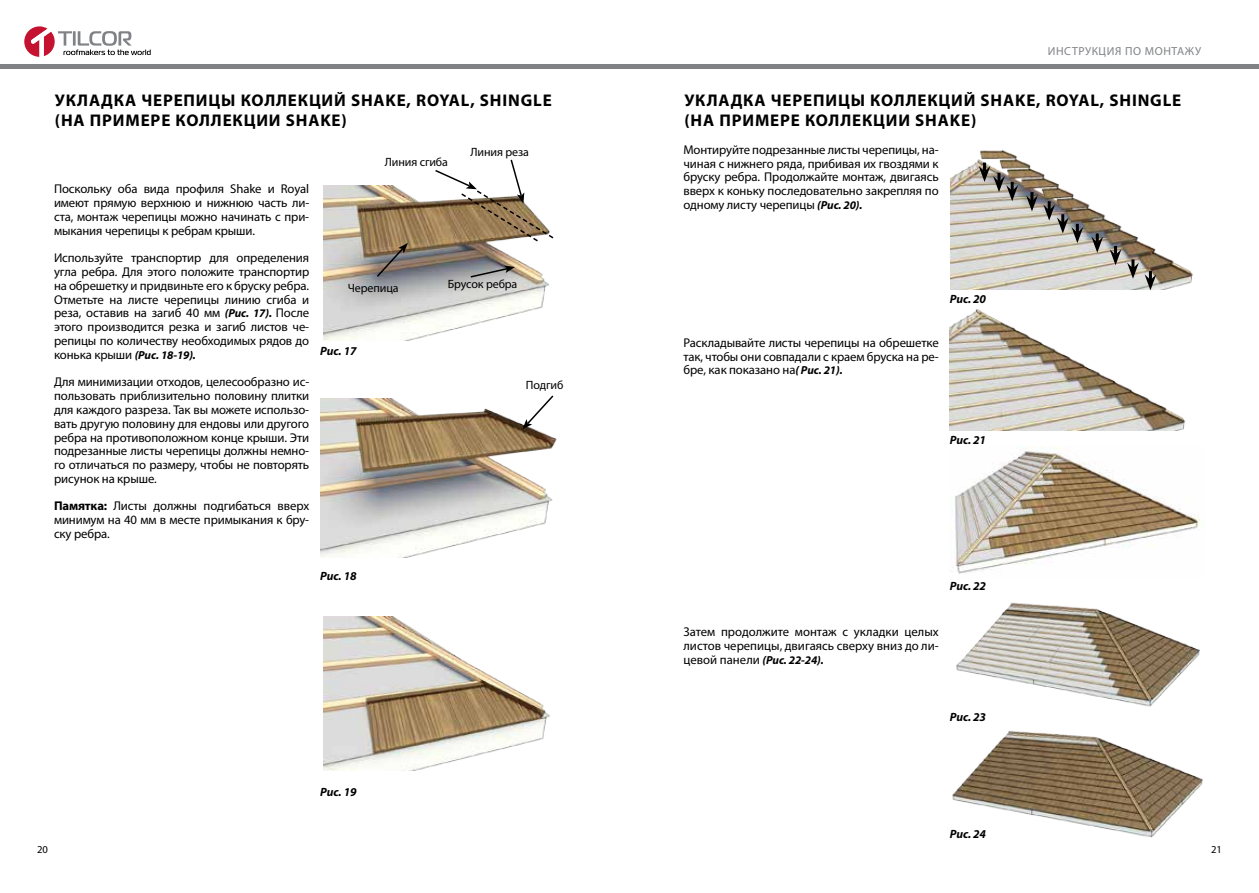
<style>
.page{position:relative;width:1259px;height:893px;background:#fff}
.page>*{position:absolute;margin:0;border:0;box-sizing:border-box;transform-origin:0 0}
.t1{font:700 16.95px/20.4px "Myriad Pro";letter-spacing:.05em;color:#000}
.t2{font:12.75px/13.8px "Myriad Pro";letter-spacing:-.01em;color:#000;text-align:justify}
.t3{font:italic 700 12px "Myriad Pro";letter-spacing:-.01em;color:#000}
.t4{font:12px "Myriad Pro";letter-spacing:-.01em;color:#000}
.t5{font:italic 700 11.7px "Myriad Pro";letter-spacing:-.01em;color:#000}
.t6{font:11.7px "Myriad Pro";letter-spacing:.05em;color:#808285}
.t7{font:10.65px "Myriad Pro";color:#000}
.s1{font-weight:700;font-style:italic;font-size:11.7px}
.s2{font-weight:400;font-style:normal;font-size:12.75px}
.s3{font-weight:700}
</style>
<div class="page">
<svg style="left:24px;top:26px;width:127px;height:31px"></svg>
<hr style="left:0;top:64px;width:1259px;height:4px;background:#808285">
<img style="left:324px;top:186px;width:225px;height:154px">
<img style="left:323px;top:617px;width:227px;height:154px">
<img style="left:320px;top:398px;width:237px;height:159px">
<svg style="left:522px;top:395px;width:33px;height:34px"></svg>
<svg style="left:375px;top:243px;width:33px;height:35px"></svg>
<svg style="left:469px;top:266px;width:46px;height:13px"></svg>
<svg style="left:433px;top:159px;width:121px;height:84px"></svg>
<img style="left:949px;top:309px;width:237px;height:121px">
<img style="left:956px;top:602px;width:244px;height:105px">
<img style="left:955px;top:446px;width:245px;height:128px">
<img style="left:952px;top:731px;width:251px;height:107px">
<img style="left:950px;top:150px;width:243px;height:139px">
<svg style="left:978px;top:163px;width:40px;height:38px;background:#999388"></svg>
<svg style="left:1026px;top:192px;width:11px;height:19px"></svg>
<svg style="left:1043px;top:201px;width:40px;height:42px;background:#938c82"></svg>
<svg style="left:1091px;top:233px;width:12px;height:20px"></svg>
<svg style="left:1109px;top:246px;width:12px;height:19px"></svg>
<svg style="left:1127px;top:259px;width:11px;height:20px"></svg>
<svg style="left:1144px;top:271px;width:12px;height:19px"></svg>
<h1 class="t1" style="left:55px;top:90px;width:498px">УКЛАДКА ЧЕРЕПИЦЫ КОЛЛЕКЦИЙ SHAKE, ROYAL, SHINGLE (НА ПРИМЕРЕ КОЛЛЕКЦИИ SHAKE)</h1>
<p class="t2" style="left:54px;top:182px;width:257px">Поскольку оба вида профиля Shake и Royal имеют прямую верхнюю и нижнюю часть ли&shy;ста, монтаж черепицы можно начинать с при&shy;мыкания черепицы к ребрам крыши.</p>
<p class="t2" style="left:54px;top:251px;width:257px">Используйте транспортир для определения угла ребра. Для этого положите транспортир на обрешетку и придвиньте его к бруску ребра.<br>Отметьте на листе черепицы линию сгиба и реза, оставив на загиб 40 мм <span class="s1">(Рис. 17).</span> После этого производится резка и загиб листов че&shy;репицы по количеству необходимых рядов до</p>
<p class="t5" style="left:54px;top:347px;width:143px"><span class="s2">конька крыши</span> (Рис. 18-19).</p>
<p class="t2" style="left:54px;top:375px;width:257px">Для минимизации отходов, целесообразно ис&shy;пользовать приблизительно половину плитки для каждого разреза. Так вы можете использо&shy;вать другую половину для ендовы или другого ребра на противоположном конце крыши. Эти подрезанные листы черепицы должны немно&shy;го отличаться по размеру, чтобы не повторять рисунок на крыше.</p>
<p class="t2" style="left:54px;top:499px;width:257px"><span class="s3">Памятка:</span> Листы должны подгибаться вверх минимум на 40 мм в месте примыкания к бру&shy;ску ребра.</p>
<p class="t4" style="left:385px;top:155px;width:64px">Линия сгиба</p>
<p class="t4" style="left:470px;top:144px;width:60px">Линия реза</p>
<p class="t4" style="left:348px;top:281px;width:52px">Черепица</p>
<p class="t4" style="left:448px;top:276px;width:71px">Брусок ребра</p>
<p class="t3" style="left:320px;top:343px;width:38px">Рис. 17</p>
<p class="t4" style="left:526px;top:378px;width:39px">Подгиб</p>
<p class="t3" style="left:320px;top:568px;width:38px">Рис. 18</p>
<p class="t3" style="left:320px;top:784px;width:38px">Рис. 19</p>
<p class="t6" style="left:1047px;top:44px;width:155px">ИНСТРУКЦИЯ ПО МОНТАЖУ</p>
<h1 class="t1" style="left:684px;top:89px;width:498px">УКЛАДКА ЧЕРЕПИЦЫ КОЛЛЕКЦИЙ SHAKE, ROYAL, SHINGLE (НА ПРИМЕРЕ КОЛЛЕКЦИИ SHAKE)</h1>
<p class="t2" style="left:683px;top:142px;width:257px">Монтируйте подрезанные листы черепицы, на&shy;чиная с нижнего ряда, прибивая их гвоздями к бруску ребра. Продолжайте монтаж, двигаясь вверх к коньку последовательно закрепляя по одному листу черепицы <span class="s1">(Рис. 20).</span></p>
<p class="t3" style="left:949px;top:291px;width:38px">Рис. 20</p>
<p class="t2" style="left:683px;top:336px;width:257px">Раскладывайте листы черепицы на обрешетке так, чтобы они совпадали с краем бруска на ре&shy;бре, как показано на<span class="s1">( Рис. 21).</span></p>
<p class="t3" style="left:949px;top:432px;width:38px">Рис. 21</p>
<p class="t3" style="left:949px;top:578px;width:38px">Рис. 22</p>
<p class="t2" style="left:683px;top:625px;width:257px">Затем продолжите монтаж с укладки целых листов черепицы, двигаясь сверху вниз до ли-</p>
<p class="t5" style="left:683px;top:652px;width:142px"><span class="s2">цевой панели</span> (Рис. 22-24).</p>
<p class="t3" style="left:949px;top:709px;width:38px">Рис. 23</p>
<p class="t3" style="left:949px;top:826px;width:38px">Рис. 24</p>
<p class="t7" style="left:37px;top:843px;width:12px">20</p>
<p class="t7" style="left:1211px;top:843px;width:12px">21</p>
</div>
